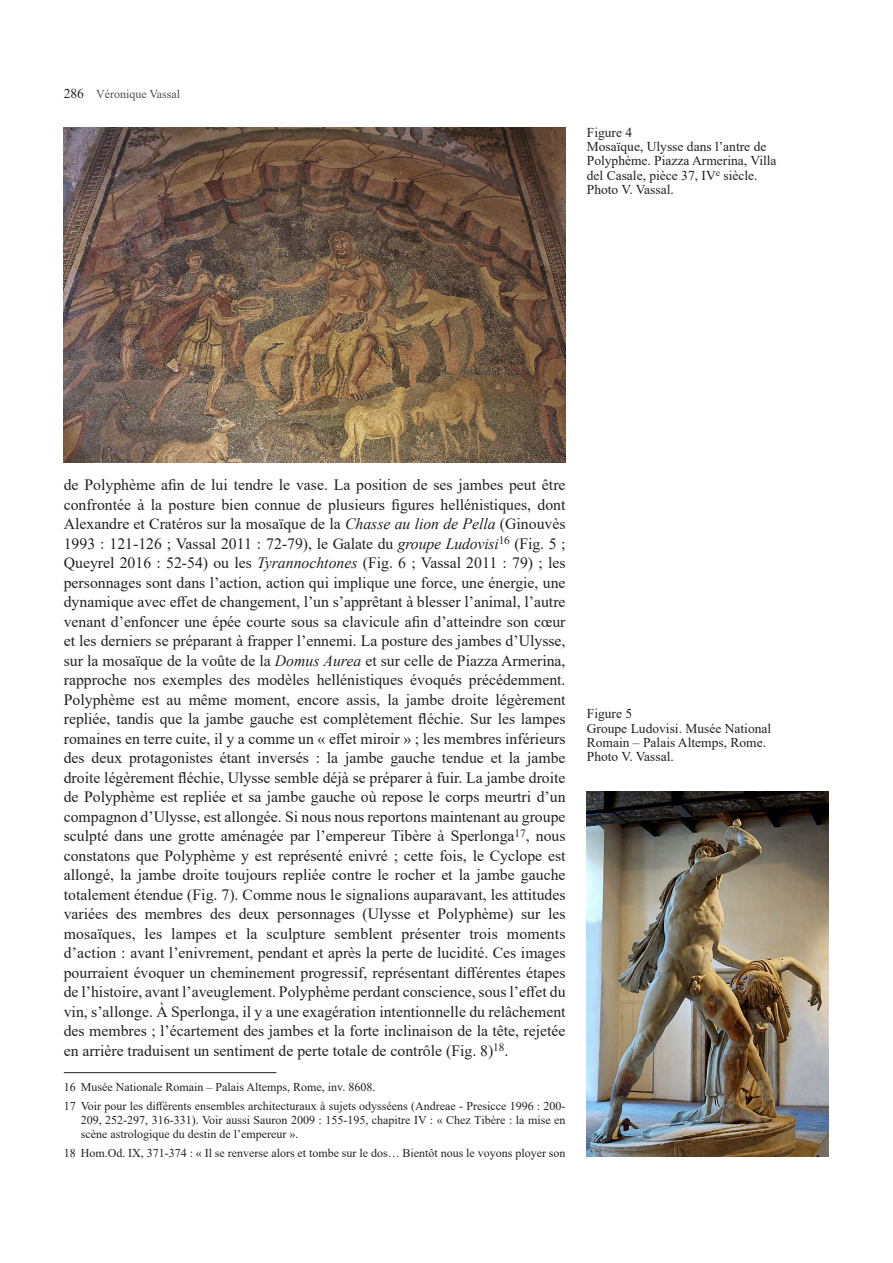
<style>
.page{position:relative;width:893px;height:1263px;background:#fff}
.page>*{position:absolute;margin:0;border:0;box-sizing:border-box;transform-origin:0 0}
.JMR_Metin{font:15.75px/19.5px "Times New Roman";color:#231f20;text-align:justify}
.JMR_Resimaltı{font:13.5px/14.2px "Times New Roman";color:#231f20}
.JMR_Dipnot_2{font:12px/14.2px "Times New Roman";color:#231f20;text-align:justify}
.t1{font:12px "Times New Roman";color:#4e4e4e}
.s1{font-size:13.5px;color:#231f20}
.s2{font-style:italic}
</style>
<div class="page">
<hr style="left:64px;top:1072px;width:212px;height:1px;background:#231f20">
<img style="left:64px;top:128px;width:502px;height:334px">
<img style="left:587px;top:791px;width:242px;height:366px">
<p class="t1" style="left:64px;top:85px;width:118px"><span class="s1">286</span> Véronique Vassal</p>
<p class="JMR_Resimaltı" style="left:587px;top:125px;width:47px">Figure 4</p>
<p class="JMR_Resimaltı" style="left:587px;top:139px;width:191px">Mosaïque, Ulysse dans l’antre de<br>Polyphème. Piazza Armerina, Villa del Casale, pièce 37, IV<sup>e</sup> siècle.<br>Photo V. Vassal.</p>
<p class="JMR_Metin" style="left:64px;top:474px;width:503px">de Polyphème afin de lui tendre le vase. La position de ses jambes peut être confrontée à la posture bien connue de plusieurs figures hellénistiques, dont Alexandre et Cratéros sur la mosaïque de la <span class="s2">Chasse au lion de Pella</span> (Ginouvès 1993 : 121-126 ; Vassal 2011 : 72-79), le Galate du <span class="s2">groupe Ludovisi</span><sup>16</sup> (Fig. 5 ; Queyrel 2016 : 52-54) ou les <span class="s2">Tyrannochtones</span> (Fig. 6 ; Vassal 2011 : 79) ; les personnages sont dans l’action, action qui implique une force, une énergie, une dynamique avec effet de changement, l’un s’apprêtant à blesser l’animal, l’autre venant d’enfoncer une épée courte sous sa clavicule afin d’atteindre son cœur et les derniers se préparant à frapper l’ennemi. La posture des jambes d’Ulysse, sur la mosaïque de la voûte de la <span class="s2">Domus Aurea</span> et sur celle de Piazza Armerina, rapproche nos exemples des modèles hellénistiques évoqués précédemment.<br>Polyphème est au même moment, encore assis, la jambe droite légèrement repliée, tandis que la jambe gauche est complètement fléchie. Sur les lampes romaines en terre cuite, il y a comme un « effet miroir » ; les membres inférieurs des deux protagonistes étant inversés : la jambe gauche tendue et la jambe droite légèrement fléchie, Ulysse semble déjà se préparer à fuir. La jambe droite de Polyphème est repliée et sa jambe gauche où repose le corps meurtri d’un compagnon d’Ulysse, est allongée. Si nous nous reportons maintenant au groupe sculpté dans une grotte aménagée par l’empereur Tibère à Sperlonga<sup>17</sup>, nous constatons que Polyphème y est représenté enivré ; cette fois, le Cyclope est allongé, la jambe droite toujours repliée contre le rocher et la jambe gauche totalement étendue (Fig. 7). Comme nous le signalions auparavant, les attitudes variées des membres des deux personnages (Ulysse et Polyphème) sur les mosaïques, les lampes et la sculpture semblent présenter trois moments d’action : avant l’enivrement, pendant et après la perte de lucidité. Ces images pourraient évoquer un cheminement progressif, représentant différentes étapes de l’histoire, avant l’aveuglement. Polyphème perdant conscience, sous l’effet du vin, s’allonge. À Sperlonga, il y a une exagération intentionnelle du relâchement des membres ; l’écartement des jambes et la forte inclinaison de la tête, rejetée en arrière traduisent un sentiment de perte totale de contrôle (Fig. 8)<sup>18</sup>.</p>
<p class="JMR_Dipnot_2" style="left:64px;top:1080px;width:313px">16 Musée Nationale Romain – Palais Altemps, Rome, inv. 8608.</p>
<p class="JMR_Dipnot_2" style="left:81px;top:1098px;width:486px;text-indent:-17px">17 Voir pour les différents ensembles architecturaux à sujets odysséens (Andreae - Presicce 1996 : 200- 209, 252-297, 316-331). Voir aussi Sauron 2009 : 155-195, chapitre IV : « Chez Tibère : la mise en scène astrologique du destin de l’empereur ».</p>
<p class="JMR_Dipnot_2" style="left:64px;top:1145px;width:503px">18 Hom.Od. IX, 371-374 : « Il se renverse alors et tombe sur le dos… Bientôt nous le voyons ployer son</p>
<p class="JMR_Resimaltı" style="left:587px;top:706px;width:47px">Figure 5</p>
<p class="JMR_Resimaltı" style="left:587px;top:721px;width:186px">Groupe Ludovisi. Musée National<br>Romain – Palais Altemps, Rome.<br>Photo V. Vassal.</p>
</div>
